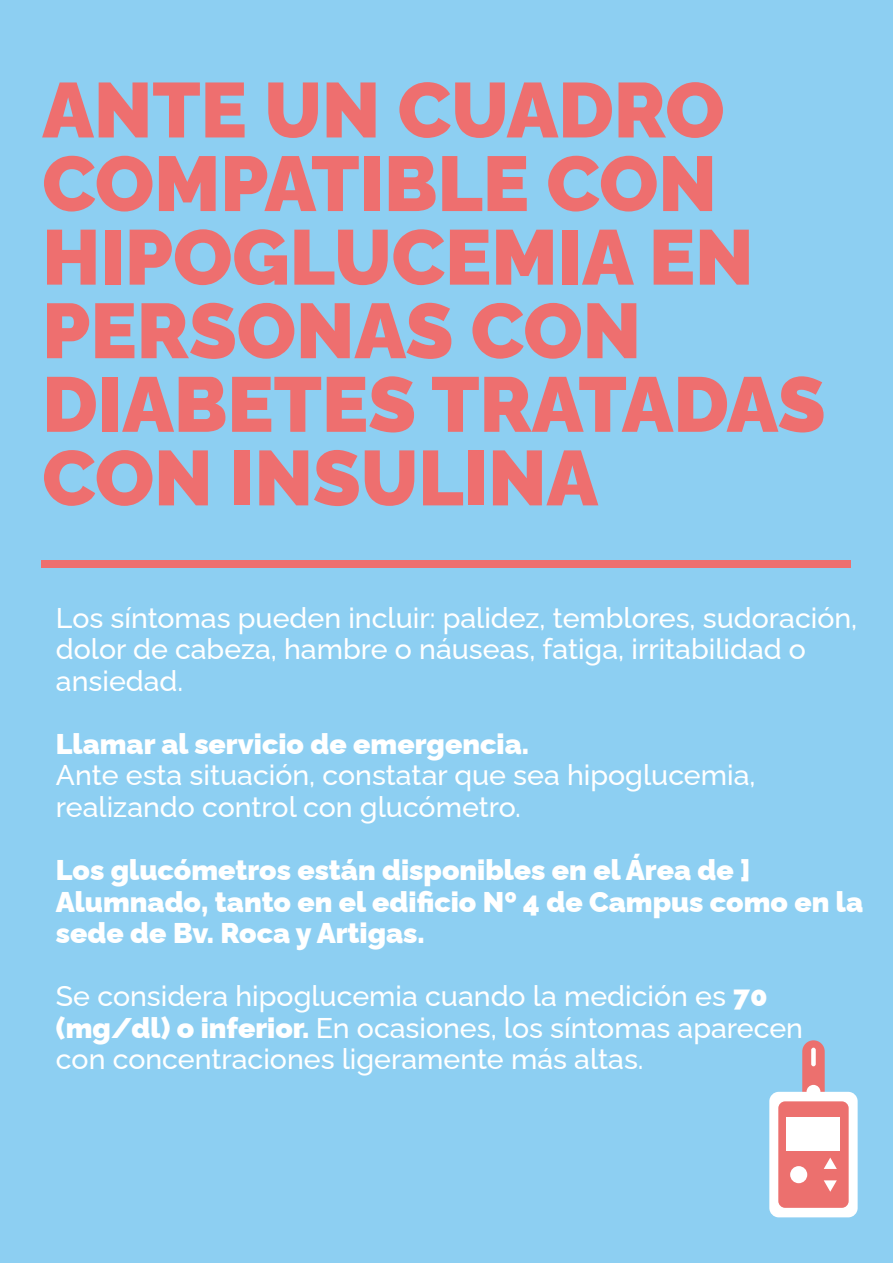
<style>
.page{position:relative;width:893px;height:1263px;background:#8dcff2}
.page>*{position:absolute;margin:0;border:0;box-sizing:border-box;transform-origin:0 0}
.t1{font:900 77.4px/73.7px "Raleway";color:#ee6f6f}
.t2{font:500 28.5px/31.5px "Raleway";color:#fff}
.t3{font:900 28.5px/31.5px "Raleway";color:#fff}
.s1{font-weight:900}
</style>
<div class="page">
<div style="left:42px;top:561px;width:809px;height:7px;background:#ee6f6f"></div>
<svg style="left:802px;top:1040px;width:23px;height:52px"></svg>
<div style="left:769px;top:1092px;width:89px;height:125px;background:#fff;border-radius:9px"></div>
<div style="left:778px;top:1101px;width:71px;height:107px;background:#ec706e;border-radius:7px"></div>
<div style="left:787px;top:1117px;width:53px;height:33px;background:#fff"></div>
<div style="left:790px;top:1166px;width:17px;height:17px;background:#fff;border-radius:50%"></div>
<svg style="left:824px;top:1157px;width:13px;height:12px"></svg>
<svg style="left:824px;top:1180px;width:13px;height:12px"></svg>
<div style="left:806px;top:1085px;width:14px;height:14px;background:#fff;border-radius:50%"></div>
<div style="left:811px;top:1048px;width:5px;height:18px;background:#fff;border-radius:2px"></div>
<h1 class="t1" style="left:42px;top:65px;width:785px">ANTE UN CUADRO<br>COMPATIBLE CON<br>HIPOGLUCEMIA EN<br>PERSONAS CON<br>DIABETES TRATADAS<br>CON INSULINA</h1>
<p class="t2" style="left:56px;top:599px;width:803px">Los síntomas pueden incluir: palidez, temblores, sudoración, dolor de cabeza, hambre o náuseas, fatiga, irritabilidad o ansiedad.</p>
<p class="t3" style="left:56px;top:725px;width:475px">Llamar al servicio de emergencia.</p>
<p class="t2" style="left:56px;top:756px;width:701px">Ante esta situación, constatar que sea hipoglucemia, realizando control con glucómetro.</p>
<p class="t3" style="left:56px;top:851px;width:809px">Los glucómetros están disponibles en el Área de ]<br>Alumnado, tanto en el edificio Nº 4 de Campus como en la sede de Bv. Roca y Artigas.</p>
<p class="t2" style="left:56px;top:977px;width:749px">Se considera hipoglucemia cuando la medición es <span class="s1">70 (mg/dl) o inferior.</span> En ocasiones, los síntomas aparecen con concentraciones ligeramente más altas.</p>
</div>
